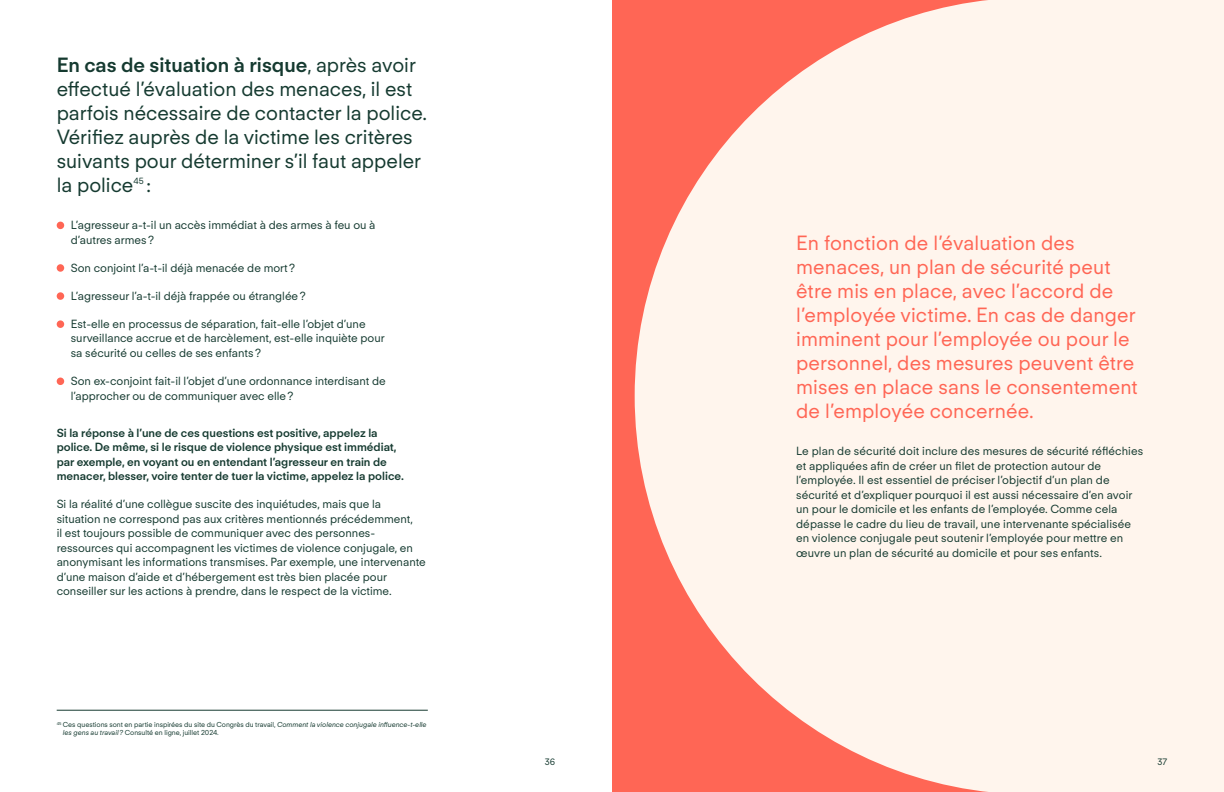
<style>
.page{position:relative;width:1224px;height:792px;background:#fff}
.page>*{position:absolute;margin:0;border:0;box-sizing:border-box;transform-origin:0 0}
.texte_intermediaire_20_pt{font:20px/24px "FT Regola Neue";letter-spacing:.01em;color:#f65}
.texte_intermediaire_20_pt-2{font:20px/24px "FT Regola Neue";color:#153a30}
.texte1er_margin-bottom-m_margin-top-m{font:11.5px/14.5px "FT Regola Neue";letter-spacing:.005em;color:#153a30}
.texte1er{font:11.5px/14.5px "FT Regola Neue";color:#153a30}
.liste-puce_margin-bottom{font:11.5px/14.5px "FT Regola Neue";color:#153a30}
.texte1er_margin-bottom-m_margin-top-m-2{font:600 11.5px/14.5px "FT Regola Neue";color:#153a30}
.t1{font:9px "FT Regola Neue";color:#153a30}
.texte_intermediaire_20_pt-3{font:8.7px "FT Regola Neue";color:#153a30}
.notes_filet_margin-bottom-s{font:7px/8.4px "FT Regola Neue";color:#153a30}
.s1{font-weight:600}
.s2{font-style:italic}
</style>
<div class="page">
<div style="left:612px;top:0;width:612px;height:792px;background:#f65"></div>
<svg style="left:635px;top:0;width:589px;height:792px;fill:#fff5ed"></svg>
<div style="left:57px;top:222px;width:7px;height:7px;background:#f65;border-radius:50%"></div>
<div style="left:57px;top:264px;width:7px;height:8px;background:#f65;border-radius:50%"></div>
<div style="left:57px;top:292px;width:7px;height:8px;background:#f65;border-radius:50%"></div>
<div style="left:57px;top:320px;width:7px;height:8px;background:#f65;border-radius:50%"></div>
<div style="left:57px;top:378px;width:7px;height:7px;background:#f65;border-radius:50%"></div>
<hr style="left:57px;top:710px;width:371px;height:1px;background:#153a30">
<p class="texte_intermediaire_20_pt-2" style="left:57px;top:52px;width:372px"><span class="s1">En cas de situation à risque</span>, après avoir effectué l’évaluation des menaces, il est parfois nécessaire de contacter la police.<br>Vérifiez auprès de la victime les critères suivants pour déterminer s’il faut appeler la police</p>
<p class="texte_intermediaire_20_pt-3" style="left:133px;top:175px;width:12px">45</p>
<p class="texte_intermediaire_20_pt-2" style="left:146px;top:172px;width:7px">:</p>
<p class="liste-puce_margin-bottom" style="left:71px;top:217px;width:306px">L’agresseur a-t-il un accès immédiat à des armes à feu ou à d’autres armes ?</p>
<p class="liste-puce_margin-bottom" style="left:71px;top:260px;width:226px">Son conjoint l’a-t-il déjà menacée de mort ?</p>
<p class="liste-puce_margin-bottom" style="left:71px;top:288px;width:236px">L’agresseur l’a-t-il déjà frappée ou étranglée ?</p>
<p class="liste-puce_margin-bottom" style="left:71px;top:316px;width:315px">Est-elle en processus de séparation, fait-elle l’objet d’une surveillance accrue et de harcèlement, est-elle inquiète pour sa sécurité ou celles de ses enfants ?</p>
<p class="liste-puce_margin-bottom" style="left:71px;top:373px;width:316px">Son ex-conjoint fait-il l’objet d’une ordonnance interdisant de l’approcher ou de communiquer avec elle ?</p>
<p class="texte1er_margin-bottom-m_margin-top-m-2" style="left:57px;top:425px;width:349px">Si la réponse à l’une de ces questions est positive, appelez la police. De même, si le risque de violence physique est immédiat, par exemple, en voyant ou en entendant l’agresseur en train de menacer, blesser, voire tenter de tuer la victime, appelez la police.</p>
<p class="texte1er" style="left:57px;top:496px;width:371px">Si la réalité d’une collègue suscite des inquiétudes, mais que la situation ne correspond pas aux critères mentionnés précédemment,<br>il est toujours possible de communiquer avec des personnes&shy;ressources qui accompagnent les victimes de violence conjugale, en anonymisant les informations transmises. Par exemple, une intervenante d’une maison d’aide et d’hébergement est très bien placée pour conseiller sur les actions à prendre, dans le respect de la victime.</p>
<p class="notes_filet_margin-bottom-s" style="left:63px;top:720px;width:365px;text-indent:-6px"><sup>45</sup> Ces questions sont en partie inspirées du site du Congrès du travail, <span class="s2">Comment la violence conjugale influence-t-elle les gens au travail ?</span> Consulté en ligne, juillet 2024.</p>
<p class="texte_intermediaire_20_pt" style="left:796px;top:230px;width:343px">En fonction de l’évaluation des menaces, un plan de sécurité peut être mis en place, avec l’accord de l’employée victime. En cas de danger imminent pour l’employée ou pour le personnel, des mesures peuvent être mises en place sans le consentement de l’employée concernée.</p>
<p class="texte1er_margin-bottom-m_margin-top-m" style="left:796px;top:444px;width:349px">Le plan de sécurité doit inclure des mesures de sécurité réfléchies et appliquées afin de créer un filet de protection autour de l’employée. Il est essentiel de préciser l’objectif d’un plan de sécurité et d’expliquer pourquoi il est aussi nécessaire d’en avoir un pour le domicile et les enfants de l’employée. Comme cela dépasse le cadre du lieu de travail, une intervenante spécialisée en violence conjugale peut soutenir l’employée pour mettre en œuvre un plan de sécurité au domicile et pour ses enfants.</p>
<p class="t1" style="left:545px;top:755px;width:12px">36</p>
<p class="t1" style="left:1157px;top:755px;width:11px">37</p>
</div>
